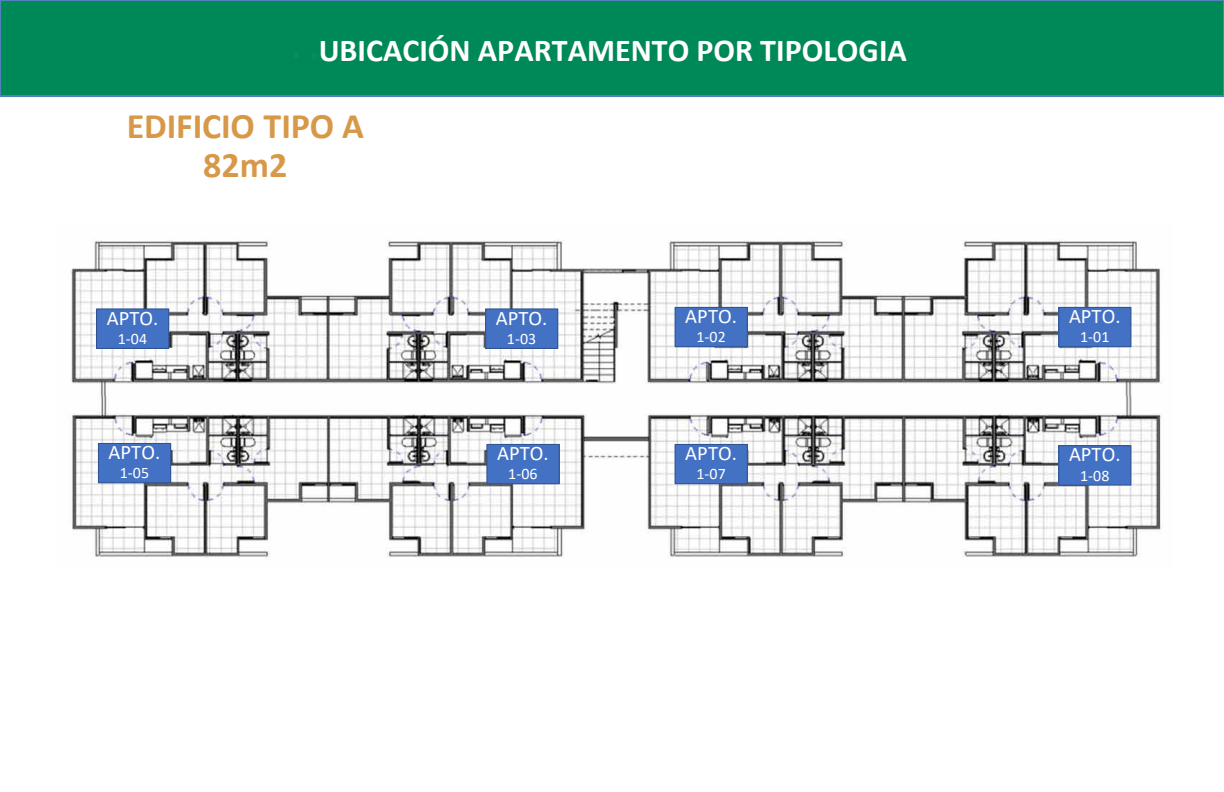
<style>
.page{position:relative;width:1224px;height:792px;background:#fff}
.page>*{position:absolute;margin:0;border:0;box-sizing:border-box;transform-origin:0 0}
.t1{font:700 36px/39px "Calibri";color:#d79848;text-align:center}
.t2{font:700 32px "Calibri";color:#fff}
.t3{font:20.6px "Calibri";color:#fff}
.t4{font:16px "Calibri";letter-spacing:.005em;color:#fff}
.s1{font-weight:400;font-size:18px;color:#0b8d61}
.s2{font-size:18px;color:#0b8d61}
</style>
<div class="page">
<img style="left:71px;top:239px;width:1092px;height:319px">
<div style="left:1059px;top:446px;width:72px;height:39px;background:#4371c4"></div>
<div style="left:1058px;top:445px;width:73px;height:41px;border:1px solid #2f518e"></div>
<div style="left:675px;top:444px;width:72px;height:40px;background:#4371c4"></div>
<div style="left:675px;top:444px;width:73px;height:40px;border:1px solid #2f518e"></div>
<div style="left:487px;top:444px;width:72px;height:40px;background:#4371c4"></div>
<div style="left:486px;top:444px;width:74px;height:40px;border:1px solid #2f518e"></div>
<div style="left:98px;top:443px;width:73px;height:40px;background:#4371c4"></div>
<div style="left:98px;top:443px;width:73px;height:40px;border:1px solid #2f518e"></div>
<div style="left:97px;top:309px;width:72px;height:39px;background:#4371c4"></div>
<div style="left:96px;top:309px;width:73px;height:40px;border:1px solid #2f518e"></div>
<div style="left:486px;top:309px;width:72px;height:39px;background:#4371c4"></div>
<div style="left:485px;top:309px;width:73px;height:40px;border:1px solid #2f518e"></div>
<div style="left:675px;top:307px;width:72px;height:40px;background:#4371c4"></div>
<div style="left:675px;top:307px;width:73px;height:40px;border:1px solid #2f518e"></div>
<div style="left:1059px;top:307px;width:72px;height:40px;background:#4371c4"></div>
<div style="left:1058px;top:307px;width:73px;height:40px;border:1px solid #2f518e"></div>
<div style="left:0;top:0;width:1224px;height:97px;background:#008958"></div>
<h2 class="t2" style="left:292px;top:28px;width:617px"><span class="s1">•</span> <span class="s2">+</span>UBICACIÓN APARTAMENTO POR TIPOLOGIA</h2>
<h1 class="t1" style="left:127px;top:106px;width:239px">EDIFICIO TIPO A<br>82m2</h1>
<p class="t3" style="left:107px;top:304px;width:53px">APTO.</p>
<p class="t4" style="left:118px;top:327px;width:31px">1-04</p>
<p class="t3" style="left:496px;top:304px;width:53px">APTO.</p>
<p class="t4" style="left:507px;top:327px;width:31px">1-03</p>
<p class="t3" style="left:685px;top:302px;width:53px">APTO.</p>
<p class="t4" style="left:696px;top:326px;width:31px">1-02</p>
<p class="t3" style="left:1069px;top:302px;width:53px">APTO.</p>
<p class="t4" style="left:1080px;top:326px;width:31px">1-01</p>
<p class="t3" style="left:109px;top:438px;width:53px">APTO.</p>
<p class="t4" style="left:120px;top:462px;width:31px">1-05</p>
<p class="t3" style="left:497px;top:439px;width:53px">APTO.</p>
<p class="t4" style="left:508px;top:463px;width:31px">1-06</p>
<p class="t3" style="left:685px;top:439px;width:53px">APTO.</p>
<p class="t4" style="left:696px;top:463px;width:31px">1-07</p>
<p class="t3" style="left:1069px;top:440px;width:53px">APTO.</p>
<p class="t4" style="left:1080px;top:464px;width:31px">1-08</p>
</div>
